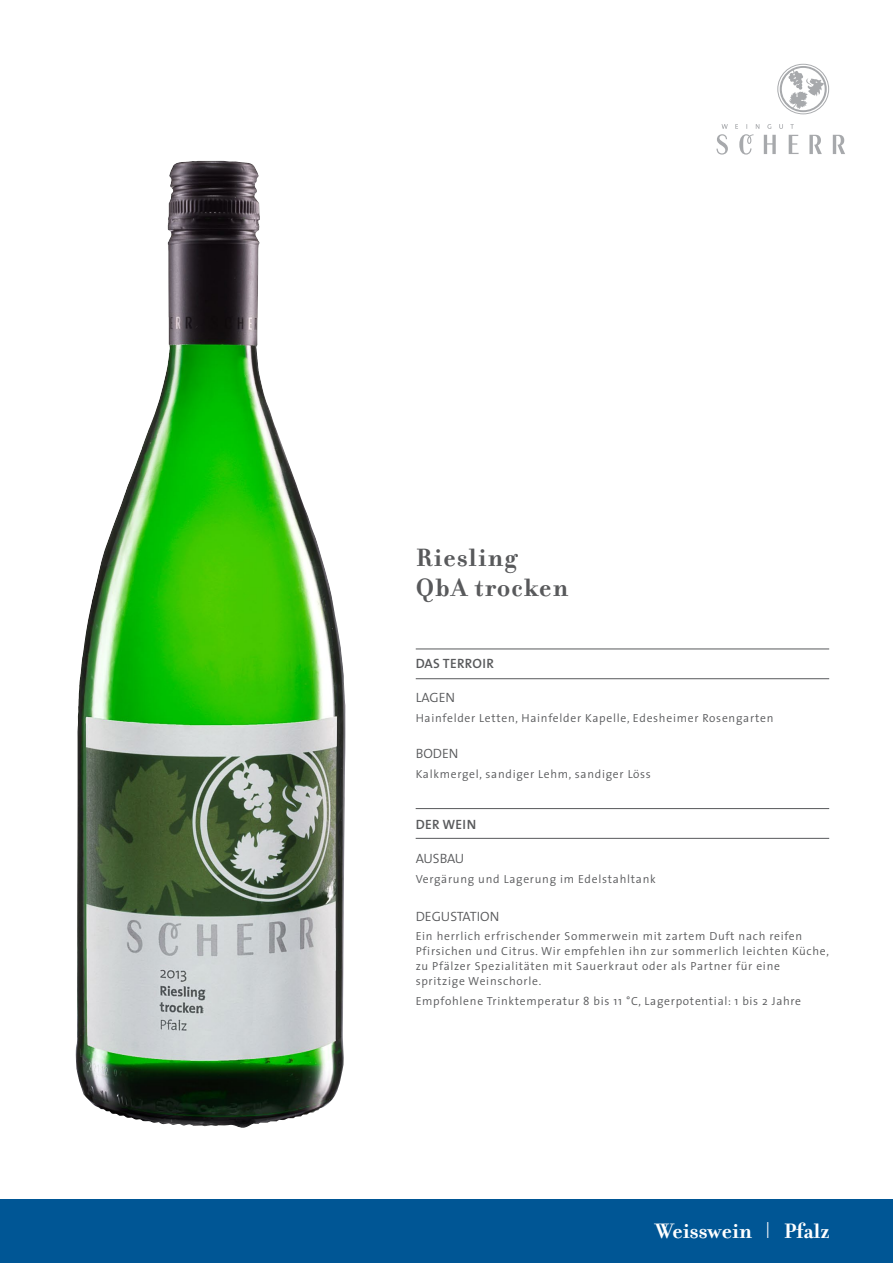
<style>
.page{position:relative;width:893px;height:1263px;background:#fff}
.page>*{position:absolute;margin:0;border:0;box-sizing:border-box;transform-origin:0 0}
.t1{font:700 27px/30px "Filosofia";letter-spacing:.05em;color:#58595b}
.t2{font:700 22.5px "Filosofia";letter-spacing:.005em;color:#fff}
.t3{font:300 13.5px "The Sans";color:#58595b}
.t4{font:600 13.5px "The Sans";letter-spacing:.02em;color:#58595b}
.t5{font:300 11.7px/15px "The Sans";letter-spacing:.06em;color:#58595b}
</style>
<div class="page">
<svg style="left:716px;top:64px;width:129px;height:91px"></svg>
<div style="left:0;top:1199px;width:893px;height:64px;background:#005695"></div>
<hr style="left:416px;top:649px;width:413px;height:1px;background:#58595b">
<hr style="left:416px;top:678px;width:413px;height:1px;background:#58595b">
<hr style="left:416px;top:808px;width:413px;height:1px;background:#58595b">
<hr style="left:416px;top:838px;width:413px;height:1px;background:#58595b">
<img style="left:75px;top:161px;width:270px;height:967px">
<h1 class="t1" style="left:416px;top:543px;width:154px">Riesling<br>QbA trocken</h1>
<p class="t4" style="left:416px;top:652px;width:80px">DAS TERROIR</p>
<p class="t3" style="left:416px;top:686px;width:41px">LAGEN</p>
<p class="t5" style="left:416px;top:710px;width:359px">Hainfelder Letten, Hainfelder Kapelle, Edesheimer Rosengarten</p>
<p class="t3" style="left:416px;top:742px;width:44px">BODEN</p>
<p class="t5" style="left:416px;top:766px;width:237px">Kalkmergel, sandiger Lehm, sandiger Löss</p>
<p class="t4" style="left:416px;top:813px;width:62px">DER WEIN</p>
<p class="t3" style="left:416px;top:847px;width:50px">AUSBAU</p>
<p class="t5" style="left:416px;top:871px;width:242px">Vergärung und Lagerung im Edelstahltank</p>
<p class="t3" style="left:416px;top:905px;width:85px">DEGUSTATION</p>
<p class="t5" style="left:416px;top:928px;width:415px">Ein herrlich erfrischender Sommerwein mit zartem Duft nach reifen Pfirsichen und Citrus. Wir empfehlen ihn zur sommerlich leichten Küche, zu Pfälzer Spezialitäten mit Sauerkraut oder als Partner für eine spritzige Weinschorle.</p>
<p class="t5" style="left:416px;top:993px;width:387px">Empfohlene Trinktemperatur 8 bis 11 °C, Lagerpotential: 1 bis 2 Jahre</p>
<h2 class="t2" style="left:655px;top:1217px;width:175px">Weisswein | Pfalz</h2>
</div>
